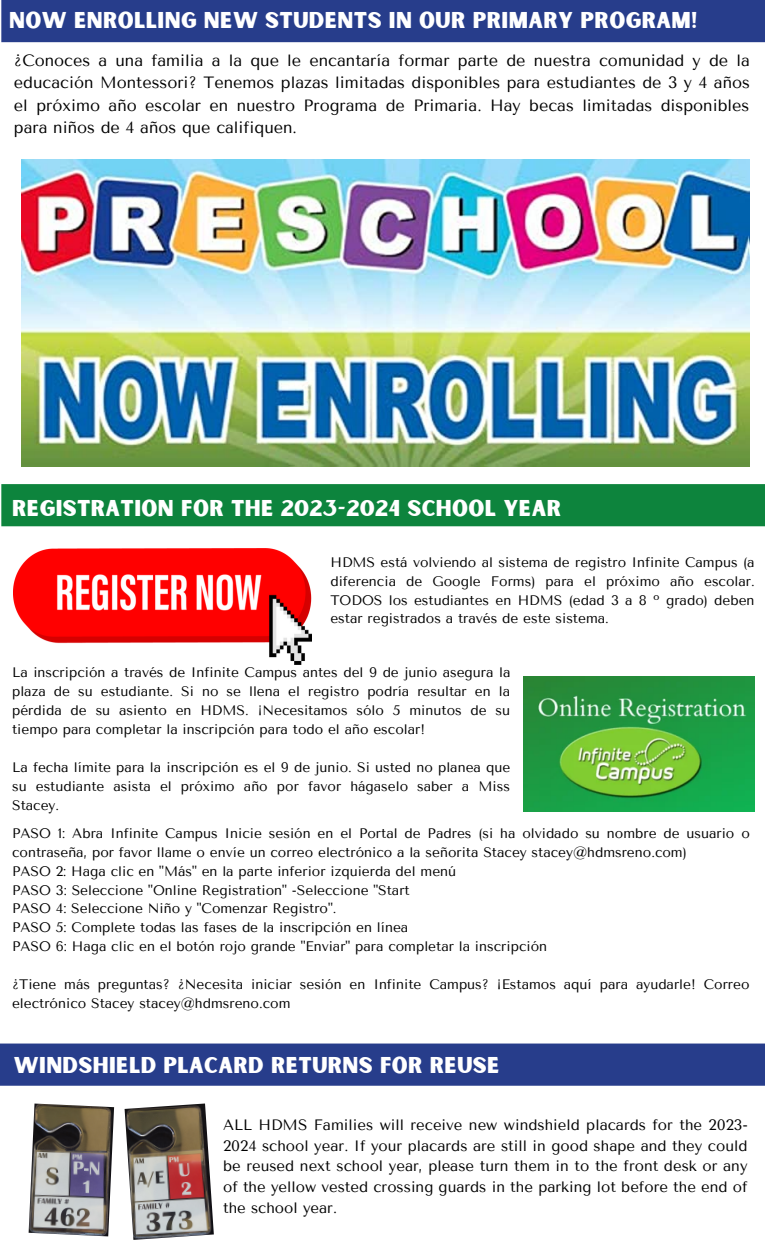
<style>
.page{position:relative;width:765px;height:1260px;background:#fff}
.page>*{position:absolute;margin:0;border:0;box-sizing:border-box;transform-origin:0 0}
.t1{font:21.88px "Sunborn Sans One";letter-spacing:.015em;color:#fff}
.t2{font:16.25px/22.5px "Tenor Sans";color:#000;text-align:justify}
.t3{font:15px/20.6px "Tenor Sans";color:#000;text-align:justify}
.t4{font:13.75px/19px "Tenor Sans";color:#000;text-align:justify}
</style>
<div class="page">
<div style="left:1px;top:0;width:764px;height:42px;background:#273d8b"></div>
<div style="left:1px;top:484px;width:764px;height:42px;background:#0d843d"></div>
<img style="left:14px;top:548px;width:297px;height:116px">
<img style="left:523px;top:676px;width:232px;height:135px">
<div style="left:0;top:1044px;width:765px;height:42px;background:#273d8b"></div>
<img style="left:125px;top:1104px;width:89px;height:136px">
<img style="left:29px;top:1104px;width:85px;height:132px">
<img style="left:21px;top:160px;width:729px;height:306px">
<p class="t1" style="left:9px;top:6px;width:690px">NOW ENROLLING NEW STUDENTS IN OUR PRIMARY PROGRAM!</p>
<p class="t2" style="left:14px;top:49px;width:738px">¿Conoces a una familia a la que le encantaría formar parte de nuestra comunidad y de la educación Montessori? Tenemos plazas limitadas disponibles para estudiantes de 3 y 4 años el próximo año escolar en nuestro Programa de Primaria. Hay becas limitadas disponibles para niños de 4 años que califiquen.</p>
<p class="t1" style="left:12px;top:494px;width:551px">REGISTRATION FOR THE 2023-2024 SCHOOL YEAR</p>
<p class="t4" style="left:330px;top:553px;width:426px">HDMS está volviendo al sistema de registro Infinite Campus (a diferencia de Google Forms) para el próximo año escolar.<br>TODOS los estudiantes en HDMS (edad 3 a 8 º grado) deben estar registrados a través de este sistema.</p>
<p class="t4" style="left:12px;top:663px;width:500px">La inscripción a través de Infinite Campus antes del 9 de junio asegura la plaza de su estudiante. Si no se llena el registro podría resultar en la pérdida de su asiento en HDMS. ¡Necesitamos sólo 5 minutos de su tiempo para completar la inscripción para todo el año escolar!</p>
<p class="t4" style="left:12px;top:758px;width:500px">La fecha límite para la inscripción es el 9 de junio. Si usted no planea que su estudiante asista el próximo año por favor hágaselo saber a Miss Stacey.</p>
<p class="t4" style="left:12px;top:824px;width:739px">PASO 1: Abra Infinite Campus Inicie sesión en el Portal de Padres (si ha olvidado su nombre de usuario o contraseña, por favor llame o envíe un correo electrónico a la señorita Stacey stacey@hdmsreno.com)</p>
<p class="t4" style="left:12px;top:861px;width:446px">PASO 2: Haga clic en "Más" en la parte inferior izquierda del menú</p>
<p class="t4" style="left:12px;top:880px;width:399px">PASO 3: Seleccione "Online Registration" -Seleccione "Start</p>
<p class="t4" style="left:12px;top:899px;width:326px">PASO 4: Seleccione Niño y "Comenzar Registro".</p>
<p class="t4" style="left:12px;top:918px;width:398px">PASO 5: Complete todas las fases de la inscripción en línea</p>
<p class="t4" style="left:12px;top:937px;width:537px">PASO 6: Haga clic en el botón rojo grande "Enviar" para completar la inscripción</p>
<p class="t4" style="left:12px;top:975px;width:739px">¿Tiene más preguntas? ¿Necesita iniciar sesión en Infinite Campus? ¡Estamos aquí para ayudarle! Correo electrónico Stacey stacey@hdmsreno.com</p>
<p class="t1" style="left:14px;top:1051px;width:487px">WINDSHIELD PLACARD RETURNS FOR REUSE</p>
<p class="t3" style="left:223px;top:1115px;width:526px">ALL HDMS Families will receive new windshield placards for the 2023- 2024 school year. If your placards are still in good shape and they could be reused next school year, please turn them in to the front desk or any of the yellow vested crossing guards in the parking lot before the end of the school year.</p>
</div>
